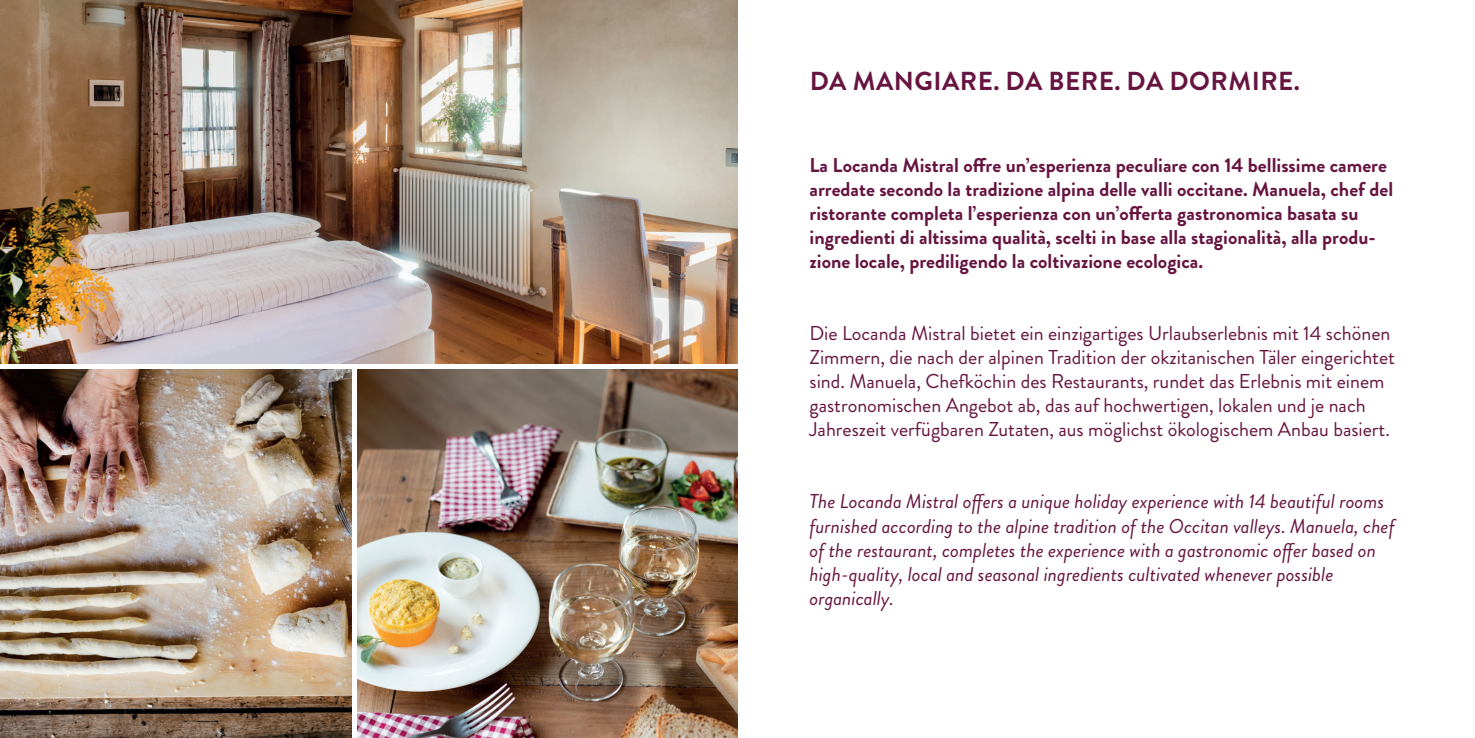
<style>
.page{position:relative;width:1475px;height:738px;background:#fff}
.page>*{position:absolute;margin:0;border:0;box-sizing:border-box;transform-origin:0 0}
.t1{font:700 26px "Brandon Grotesque";letter-spacing:.02em;color:#661540}
.t2{font:20px/24px "Brandon Grotesque";color:#661540}
.t3{font:700 20px/24px "Brandon Grotesque";color:#661540}
.t4{font:italic 20px/24px "Brandon Grotesque";color:#661540}
</style>
<div class="page">
<img style="left:0;top:0;width:737px;height:363px">
<img style="left:0;top:369px;width:351px;height:368px">
<img style="left:357px;top:369px;width:380px;height:368px">
<p class="t1" style="left:809px;top:63px;width:491px">DA MANGIARE. DA BERE. DA DORMIRE.</p>
<p class="t3" style="left:809px;top:153px;width:585px">La Locanda Mistral offre un’esperienza peculiare con 14 bellissime camere arredate secondo la tradizione alpina delle valli occitane. Manuela, chef del ristorante completa l’esperienza con un’offerta gastronomica basata su</p>
<p class="t3" style="left:809px;top:225px;width:567px">ingredienti di altissima qualità, scelti in base alla stagionalità, alla produ-</p>
<p class="t3" style="left:809px;top:249px;width:395px">zione locale, prediligendo la coltivazione ecologica.</p>
<p class="t2" style="left:809px;top:321px;width:587px">Die Locanda Mistral bietet ein einzigartiges Urlaubserlebnis mit 14 schönen Zimmern, die nach der alpinen Tradition der okzitanischen Täler eingerichtet sind. Manuela, Chefköchin des Restaurants, rundet das Erlebnis mit einem gastronomischen Angebot ab, das auf hochwertigen, lokalen und je nach Jahreszeit verfügbaren Zutaten, aus möglichst ökologischem Anbau basiert.</p>
<p class="t4" style="left:809px;top:489px;width:586px">The Locanda Mistral offers a unique holiday experience with 14 beautiful rooms furnished according to the alpine tradition of the Occitan valleys. Manuela, chef of the restaurant, completes the experience with a gastronomic offer based on high-quality, local and seasonal ingredients cultivated whenever possible</p>
<p class="t4" style="left:809px;top:585px;width:86px">organically.</p>
</div>
